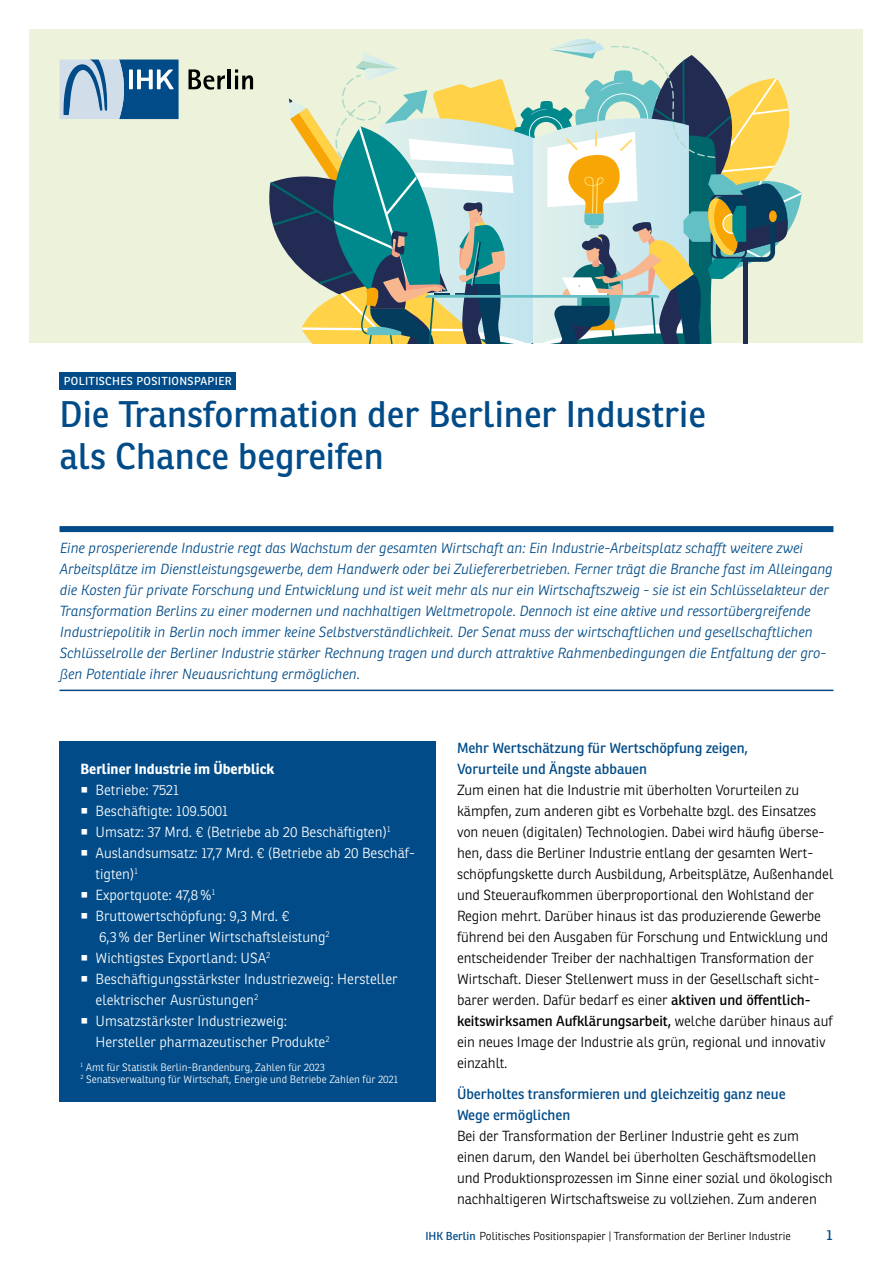
<style>
.page{position:relative;width:893px;height:1263px;background:#fff}
.page>*{position:absolute;margin:0;border:0;box-sizing:border-box;transform-origin:0 0}
.t1{font:36px/42px "Ronnia";color:#004b88}
.t2{font:300 14.25px/21px "Ronnia";letter-spacing:-.005em;color:#000}
.t3{font:italic 300 14.25px/21px "Ronnia";color:#004b88}
.t4{font:300 14.25px/21px "Ronnia";color:#fff}
.t5{font:14.25px/21px "Ronnia";letter-spacing:-.005em;color:#004b88}
.t6{font:700 14.25px "Ronnia";color:#fff}
.t7{font:300 11.25px "Ronnia";color:#000}
.t8{font:11.25px "Ronnia";letter-spacing:.03em;color:#fff}
.t9{font:300 10.5px/12px "Ronnia";color:#fff}
.s1{font-weight:400}
.s2{font-weight:400;color:#004b88}
</style>
<div class="page">
<div style="left:30px;top:30px;width:833px;height:313px;background:#ecf3da"></div>
<svg style="left:189px;top:69px;width:36px;height:21px"></svg>
<hr style="left:228px;top:69px;width:3px;height:20px;background:#000">
<svg style="left:235px;top:39px;width:567px;height:304px"></svg>
<svg style="left:60px;top:60px;width:119px;height:59px;background:#6994b9"></svg>
<div style="left:60px;top:372px;width:176px;height:18px;background:#004b88"></div>
<div style="left:60px;top:526px;width:773px;height:6px;background:#004b88"></div>
<hr style="left:60px;top:690px;width:773px;height:1px;background:#004b88">
<div style="left:60px;top:742px;width:376px;height:31px;background:#004b88"></div>
<div style="left:60px;top:763px;width:376px;height:52px;background:#004b88"></div>
<div style="left:60px;top:805px;width:376px;height:31px;background:#004b88"></div>
<div style="left:60px;top:826px;width:376px;height:31px;background:#004b88"></div>
<div style="left:60px;top:847px;width:376px;height:52px;background:#004b88"></div>
<div style="left:60px;top:889px;width:376px;height:31px;background:#004b88"></div>
<div style="left:60px;top:910px;width:376px;height:52px;background:#004b88"></div>
<div style="left:60px;top:952px;width:376px;height:31px;background:#004b88"></div>
<div style="left:60px;top:973px;width:376px;height:52px;background:#004b88"></div>
<div style="left:60px;top:1015px;width:376px;height:52px;background:#004b88"></div>
<div style="left:60px;top:1063px;width:376px;height:27px;background:#004b88"></div>
<div style="left:60px;top:1075px;width:376px;height:27px;background:#004b88"></div>
<p class="t8" style="left:64px;top:374px;width:170px">POLITISCHES POSITIONSPAPIER</p>
<h1 class="t1" style="left:60px;top:393px;width:648px">Die Transformation der Berliner Industrie als Chance begreifen</h1>
<p class="t3" style="left:60px;top:537px;width:774px">Eine prosperierende Industrie regt das Wachstum der gesamten Wirtschaft an: Ein Industrie-Arbeitsplatz schafft weitere zwei Arbeitsplätze im Dienstleistungsgewerbe, dem Handwerk oder bei Zuliefererbetrieben. Ferner trägt die Branche fast im Alleingang die Kosten für private Forschung und Entwicklung und ist weit mehr als nur ein Wirtschaftszweig - sie ist ein Schlüsselakteur der Transformation Berlins zu einer modernen und nachhaltigen Weltmetropole. Dennoch ist eine aktive und ressortübergreifende Industriepolitik in Berlin noch immer keine Selbstverständlichkeit. Der Senat muss der wirtschaftlichen und gesellschaftlichen Schlüsselrolle der Berliner Industrie stärker Rechnung tragen und durch attraktive Rahmenbedingungen die Entfaltung der gro&shy;ßen Potentiale ihrer Neuausrichtung ermöglichen.</p>
<p class="t6" style="left:81px;top:759px;width:196px">Berliner Industrie im Überblick</p>
<p class="t4" style="left:81px;top:779px;width:100px">○ Betriebe: 7521</p>
<p class="t4" style="left:81px;top:800px;width:149px">○ Beschäftigte: 109.5001</p>
<p class="t4" style="left:81px;top:821px;width:311px">○ Umsatz: 37 Mrd. € (Betriebe ab 20 Beschäftigten)<sup>1</sup></p>
<p class="t4" style="left:96px;top:842px;width:321px;text-indent:-15px">○ Auslandsumsatz: 17,7 Mrd. € (Betriebe ab 20 Beschäf&shy;tigten)<sup>1</sup></p>
<p class="t4" style="left:81px;top:884px;width:136px">○ Exportquote: 47,8%<sup>1</sup></p>
<p class="t4" style="left:99px;top:905px;width:232px;text-indent:-19px">○ Bruttowertschöpfung: 9,3 Mrd. €<br>6,3% der Berliner Wirtschaftsleistung<sup>2</sup></p>
<p class="t4" style="left:81px;top:947px;width:191px">○ Wichtigstes Exportland: USA<sup>2</sup></p>
<p class="t4" style="left:96px;top:968px;width:304px;text-indent:-15px">○ Beschäftigungsstärkster Industriezweig: Hersteller elektrischer Ausrüstungen<sup>2</sup></p>
<p class="t4" style="left:96px;top:1010px;width:235px;text-indent:-15px">○ Umsatzstärkster Industriezweig:<br>Hersteller pharmazeutischer Produkte<sup>2</sup></p>
<p class="t9" style="left:81px;top:1061px;width:319px"><sup>1</sup> Amt für Statistik Berlin-Brandenburg, Zahlen für 2023<br><sup>2</sup> Senatsverwaltung für Wirtschaft, Energie und Betriebe Zahlen für 2021</p>
<p class="t5" style="left:457px;top:737px;width:293px">Mehr Wertschätzung für Wertschöpfung zeigen,<br>Vorurteile und Ängste abbauen</p>
<p class="t2" style="left:457px;top:779px;width:378px">Zum einen hat die Industrie mit überholten Vorurteilen zu kämpfen, zum anderen gibt es Vorbehalte bzgl. des Einsatzes von neuen (digitalen) Technologien. Dabei wird häufig überse&shy;hen, dass die Berliner Industrie entlang der gesamten Wert&shy;schöpfungskette durch Ausbildung, Arbeitsplätze, Außenhandel und Steueraufkommen überproportional den Wohlstand der Region mehrt. Darüber hinaus ist das produzierende Gewerbe führend bei den Ausgaben für Forschung und Entwicklung und entscheidender Treiber der nachhaltigen Transformation der Wirtschaft. Dieser Stellenwert muss in der Gesellschaft sicht&shy;barer werden. Dafür bedarf es einer <span class="s1">aktiven und öffentlich&shy;keitswirksamen Aufklärungsarbeit,</span> welche darüber hinaus auf ein neues Image der Industrie als grün, regional und innovativ einzahlt.</p>
<p class="t5" style="left:457px;top:1083px;width:330px">Überholtes transformieren und gleichzeitig ganz neue<br>Wege ermöglichen</p>
<p class="t2" style="left:457px;top:1125px;width:377px">Bei der Transformation der Berliner Industrie geht es zum einen darum, den Wandel bei überholten Geschäftsmodellen und Produktionsprozessen im Sinne einer sozial und ökologisch nachhaltigeren Wirtschaftsweise zu vollziehen. Zum anderen</p>
<p class="t7" style="left:425px;top:1229px;width:367px"><span class="s2">IHK Berlin</span> Politisches Positionspapier | Transformation der Berliner Industrie</p>
<p class="t5" style="left:826px;top:1224px;width:8px">1</p>
</div>
